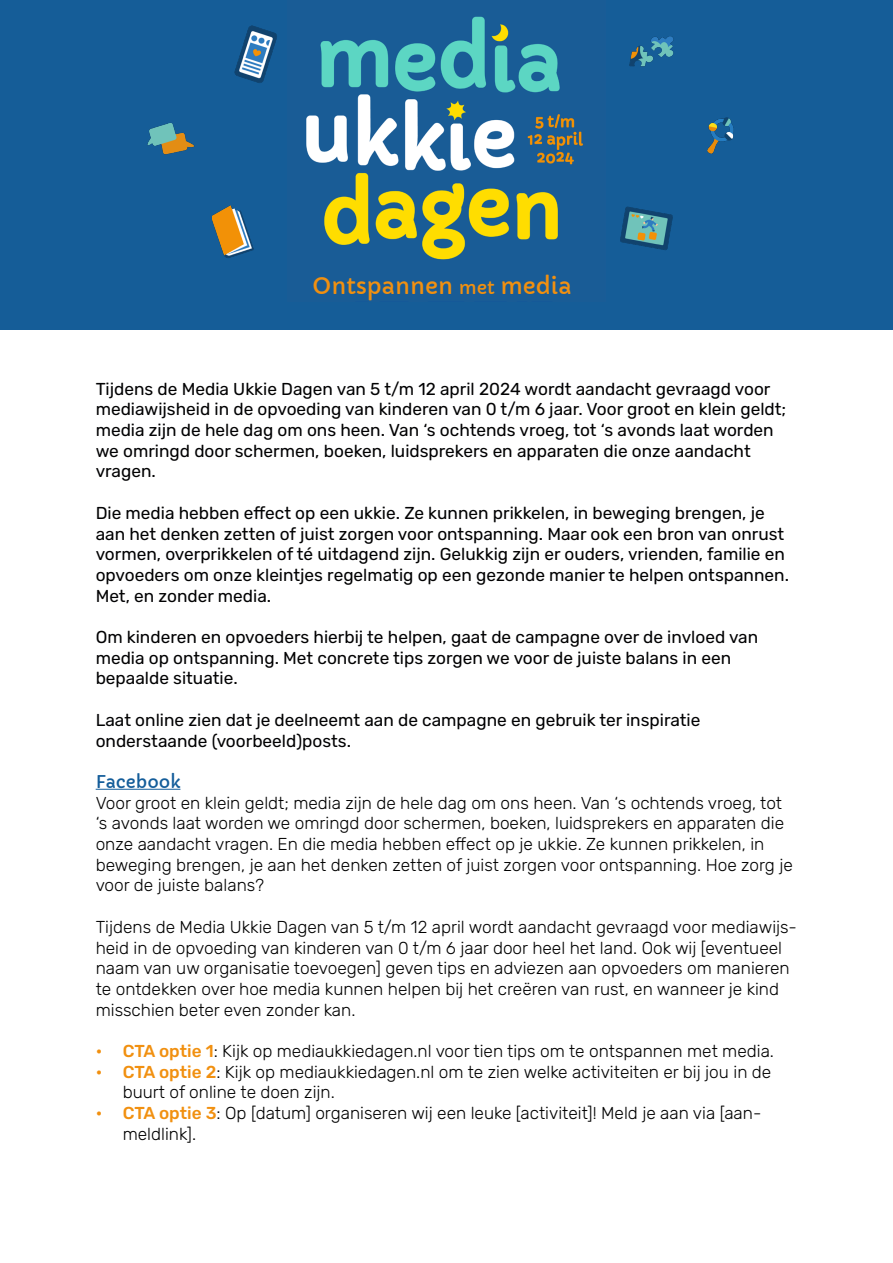
<style>
.page{position:relative;width:893px;height:1263px;background:#fff}
.page>*{position:absolute;margin:0;border:0;box-sizing:border-box;transform-origin:0 0}
.t1{font:22.5px "Capriola";color:#f19010}
.t2{font:300 17.25px/20.7px "Rubik";color:#000}
.t3{font:17.25px/20.7px "Rubik";color:#020203}
.t4{font:17.25px "Capriola";color:#145d9a}
.s1{font-size:18px}
.s2{font-weight:500;color:#f19010}
</style>
<div class="page">
<div style="left:0;top:0;width:893px;height:330px;background:#155d98"></div>
<img style="left:306px;top:16px;width:278px;height:244px">
<img style="left:707px;top:117px;width:27px;height:37px">
<img style="left:147px;top:123px;width:48px;height:32px">
<img style="left:620px;top:206px;width:53px;height:44px">
<img style="left:212px;top:205px;width:42px;height:53px">
<img style="left:234px;top:25px;width:43px;height:58px">
<img style="left:629px;top:36px;width:45px;height:31px">
<hr style="left:96px;top:789px;width:84px;height:1px;background:#145d9a">
<h1 class="t1" style="left:313px;top:272px;width:260px">Ontspannen <span class="s1">met</span> media</h1>
<p class="t3" style="left:96px;top:379px;width:692px">Tijdens de Media Ukkie Dagen van 5 t/m 12 april 2024 wordt aandacht gevraagd voor mediawijsheid in de opvoeding van kinderen van 0 t/m 6 jaar. Voor groot en klein geldt; media zijn de hele dag om ons heen. Van ‘s ochtends vroeg, tot ‘s avonds laat worden we omringd door schermen, boeken, luidsprekers en apparaten die onze aandacht vragen.</p>
<p class="t3" style="left:96px;top:503px;width:695px">Die media hebben effect op een ukkie. Ze kunnen prikkelen, in beweging brengen, je aan het denken zetten of juist zorgen voor ontspanning. Maar ook een bron van onrust vormen, overprikkelen of té uitdagend zijn. Gelukkig zijn er ouders, vrienden, familie en opvoeders om onze kleintjes regelmatig op een gezonde manier te helpen ontspannen.<br>Met, en zonder media.</p>
<p class="t3" style="left:96px;top:627px;width:664px">Om kinderen en opvoeders hierbij te helpen, gaat de campagne over de invloed van media op ontspanning. Met concrete tips zorgen we voor de juiste balans in een bepaalde situatie.</p>
<p class="t3" style="left:96px;top:710px;width:606px">Laat online zien dat je deelneemt aan de campagne en gebruik ter inspiratie onderstaande (voorbeeld)posts.</p>
<p class="t4" style="left:96px;top:771px;width:86px">Facebook</p>
<p class="t2" style="left:96px;top:793px;width:699px">Voor groot en klein geldt; media zijn de hele dag om ons heen. Van ‘s ochtends vroeg, tot ‘s avonds laat worden we omringd door schermen, boeken, luidsprekers en apparaten die onze aandacht vragen. En die media hebben effect op je ukkie. Ze kunnen prikkelen, in beweging brengen, je aan het denken zetten of juist zorgen voor ontspanning. Hoe zorg je voor de juiste balans?</p>
<p class="t2" style="left:96px;top:917px;width:703px">Tijdens de Media Ukkie Dagen van 5 t/m 12 april wordt aandacht gevraagd voor mediawijs&shy;heid in de opvoeding van kinderen van 0 t/m 6 jaar door heel het land. Ook wij [eventueel naam van uw organisatie toevoegen] geven tips en adviezen aan opvoeders om manieren te ontdekken over hoe media kunnen helpen bij het creëren van rust, en wanneer je kind misschien beter even zonder kan.</p>
<p class="t2" style="left:96px;top:1041px;width:680px"><span class="s2">• CTA optie 1</span>: Kijk op mediaukkiedagen.nl voor tien tips om te ontspannen met media.</p>
<p class="t2" style="left:123px;top:1062px;width:650px;text-indent:-27px"><span class="s2">• CTA optie 2</span>: Kijk op mediaukkiedagen.nl om te zien welke activiteiten er bij jou in de buurt of online te doen zijn.</p>
<p class="t2" style="left:123px;top:1103px;width:640px;text-indent:-27px"><span class="s2">• CTA optie 3</span>: Op [datum] organiseren wij een leuke [activiteit]! Meld je aan via [aan&shy;meldlink].</p>
</div>
